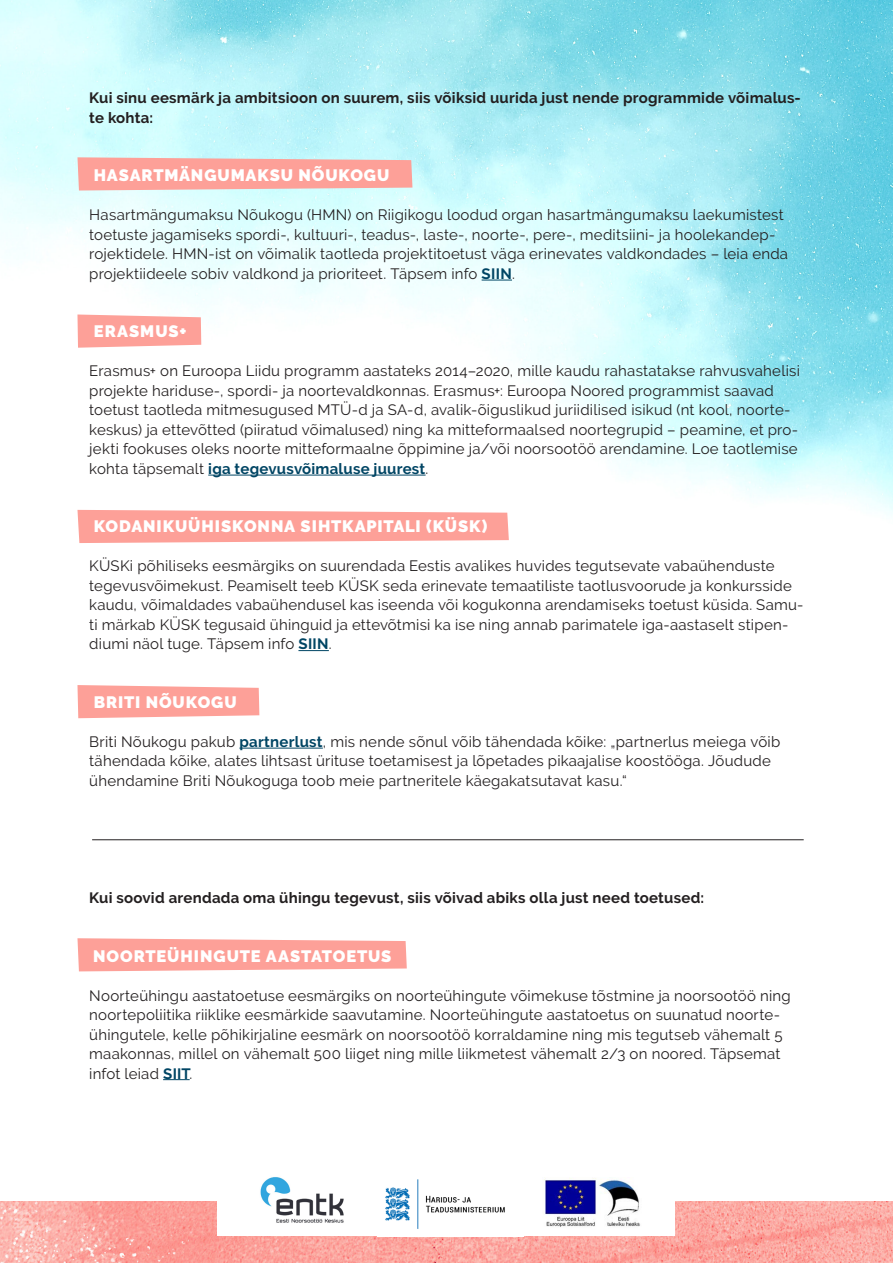
<style>
.page{position:relative;width:893px;height:1263px;background:#fff}
.page>*{position:absolute;margin:0;border:0;box-sizing:border-box;transform-origin:0 0}
.t1{font:900 16.5px "Raleway";letter-spacing:.055em;color:#fff}
.t2{font:15px/19.5px "Raleway";letter-spacing:.015em;color:#231f20}
.t3{font:700 15px/19.5px "Raleway";letter-spacing:.015em;color:#231f20}
.s1{font-weight:700;color:#004564}
</style>
<div class="page">
<img style="left:0;top:0;width:893px;height:515px">
<img style="left:0;top:1202px;width:893px;height:61px">
<div style="left:218px;top:1163px;width:457px;height:73px;background:#fff"></div>
<img style="left:385px;top:1179px;width:120px;height:50px">
<img style="left:260px;top:1177px;width:84px;height:46px">
<img style="left:544px;top:1178px;width:96px;height:49px">
<svg style="left:77px;top:157px;width:335px;height:34px;background:#f7aaa3"></svg>
<svg style="left:77px;top:314px;width:124px;height:34px;background:#fdaaa3"></svg>
<svg style="left:77px;top:510px;width:432px;height:33px;background:#fda8a0"></svg>
<svg style="left:77px;top:685px;width:182px;height:33px;background:#fda8a0"></svg>
<svg style="left:77px;top:938px;width:330px;height:33px;background:#fda8a0"></svg>
<hr style="left:482px;top:280px;width:30px;height:1px;background:#004564">
<hr style="left:208px;top:475px;width:218px;height:1px;background:#004564">
<hr style="left:298px;top:650px;width:31px;height:1px;background:#004564">
<hr style="left:239px;top:748px;width:84px;height:1px;background:#004564">
<svg style="left:163px;top:1079px;width:27px;height:1px"></svg>
<hr style="left:92px;top:839px;width:712px;height:1px;background:#231f20">
<p class="t3" style="left:89px;top:88px;width:713px">Kui sinu eesmärk ja ambitsioon on suurem, siis võiksid uurida just nende programmide võimalus&shy;te kohta:</p>
<p class="t1" style="left:94px;top:166px;width:297px">HASARTMÄNGUMAKSU NÕUKOGU</p>
<p class="t2" style="left:89px;top:205px;width:700px">Hasartmängumaksu Nõukogu (HMN) on Riigikogu loodud organ hasartmängumaksu laekumistest toetuste jagamiseks spordi-, kultuuri-, teadus-, laste-, noorte-, pere-, meditsiini- ja hoolekandep&shy;rojektidele. HMN-ist on võimalik taotleda projektitoetust väga erinevates valdkondades – leia enda projektiideele sobiv valdkond ja prioriteet. Täpsem info <span class="s1">SIIN</span>.</p>
<p class="t1" style="left:94px;top:322px;width:94px">ERASMUS+</p>
<p class="t2" style="left:89px;top:361px;width:712px">Erasmus+ on Euroopa Liidu programm aastateks 2014–2020, mille kaudu rahastatakse rahvusvahelisi projekte hariduse-, spordi- ja noortevaldkonnas. Erasmus+: Euroopa Noored programmist saavad toetust taotleda mitmesugused MTÜ-d ja SA-d, avalik-õiguslikud juriidilised isikud (nt kool, noorte&shy;keskus) ja ettevõtted (piiratud võimalused) ning ka mitteformaalsed noortegrupid – peamine, et pro&shy;jekti fookuses oleks noorte mitteformaalne õppimine ja/või noorsootöö arendamine. Loe taotlemise kohta täpsemalt <span class="s1">iga tegevusvõimaluse juurest</span>.</p>
<p class="t1" style="left:94px;top:517px;width:395px">KODANIKUÜHISKONNA SIHTKAPITALI (KÜSK)</p>
<p class="t2" style="left:89px;top:556px;width:716px">KÜSKi põhiliseks eesmärgiks on suurendada Eestis avalikes huvides tegutsevate vabaühenduste tegevusvõimekust. Peamiselt teeb KÜSK seda erinevate temaatiliste taotlusvoorude ja konkursside kaudu, võimaldades vabaühendusel kas iseenda või kogukonna arendamiseks toetust küsida. Samu&shy;ti märkab KÜSK tegusaid ühinguid ja ettevõtmisi ka ise ning annab parimatele iga-aastaselt stipen&shy;diumi näol tuge. Täpsem info <span class="s1">SIIN</span>.</p>
<p class="t1" style="left:94px;top:693px;width:144px">BRITI NÕUKOGU</p>
<p class="t2" style="left:89px;top:732px;width:692px">Briti Nõukogu pakub <span class="s1">partnerlust</span>, mis nende sõnul võib tähendada kõike: „partnerlus meiega võib tähendada kõike, alates lihtsast ürituse toetamisest ja lõpetades pikaajalise koostööga. Jõudude ühendamine Briti Nõukoguga toob meie partneritele käegakatsutavat kasu.“</p>
<p class="t3" style="left:89px;top:888px;width:616px">Kui soovid arendada oma ühingu tegevust, siis võivad abiks olla just need toetused:</p>
<p class="t1" style="left:93px;top:946px;width:300px">NOORTEÜHINGUTE AASTATOETUS</p>
<p class="t2" style="left:89px;top:985px;width:703px">Noorteühingu aastatoetuse eesmärgiks on noorteühingute võimekuse tõstmine ja noorsootöö ning noortepoliitika riiklike eesmärkide saavutamine. Noorteühingute aastatoetus on suunatud noorte&shy;ühingutele, kelle põhikirjaline eesmärk on noorsootöö korraldamine ning mis tegutseb vähemalt 5 maakonnas, millel on vähemalt 500 liiget ning mille liikmetest vähemalt 2/3 on noored. Täpsemat infot leiad <span class="s1">SIIT</span>.</p>
</div>
